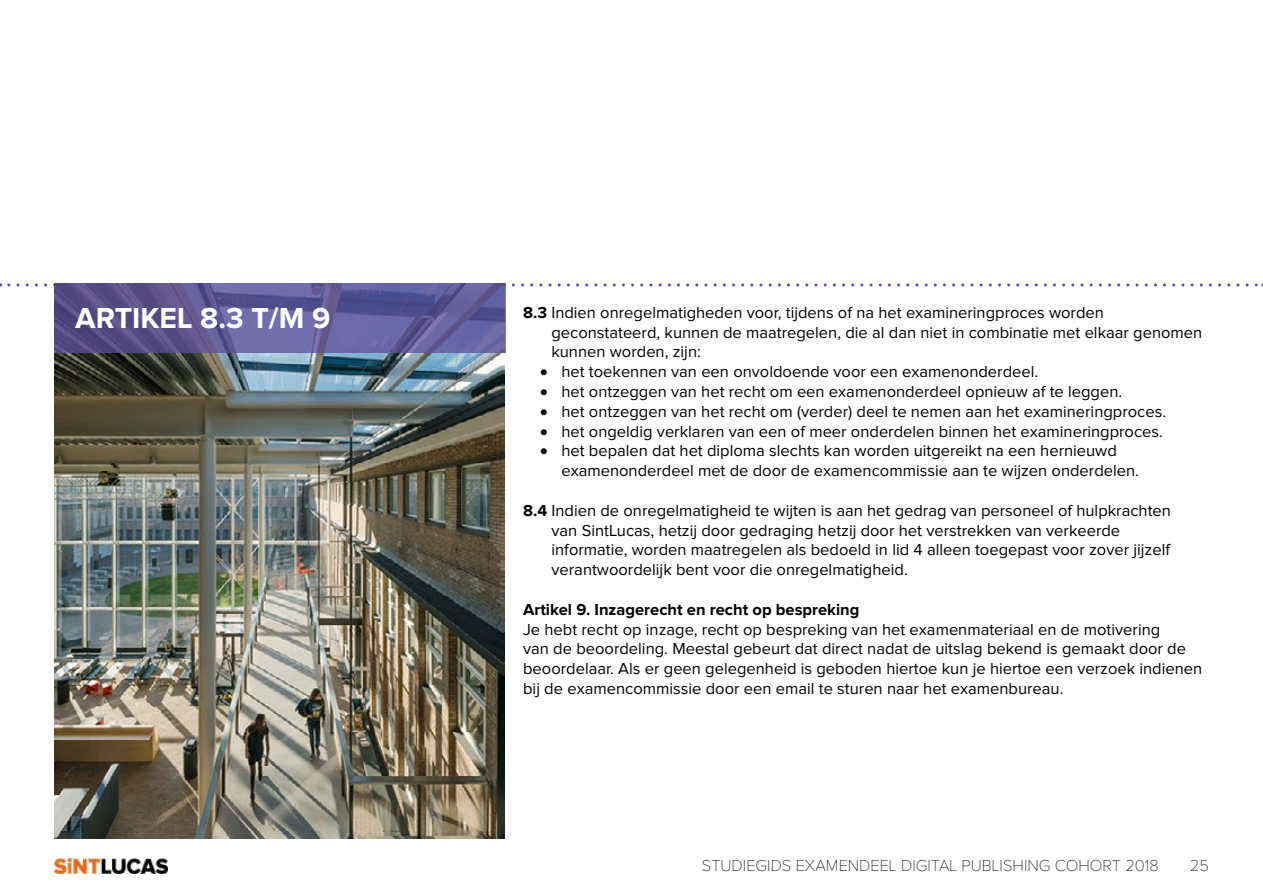
<style>
.page{position:relative;width:1263px;height:893px;background:#fff}
.page>*{position:absolute;margin:0;border:0;box-sizing:border-box;transform-origin:0 0}
.t1{font:700 30px "Proxima Nova";color:#fff}
.t2{font:16.5px/19.8px "Proxima Nova";color:#000}
.t3{font:100 16.5px "Proxima Nova";color:#000}
.t4{font:700 16.5px "Proxima Nova";color:#000}
.s1{font-weight:700}
</style>
<div class="page">
<img style="left:54px;top:858px;width:114px;height:15px">
<svg style="left:9px;top:283px;width:1254px;height:3px"></svg>
<img style="left:55px;top:352px;width:449px;height:487px">
<svg style="left:54px;top:283px;width:451px;height:69px;background:#5f5a95"></svg>
<h1 class="t1" style="left:75px;top:305px;width:257px">ARTIKEL 8.3 T/M 9</h1>
<p class="t2" style="left:551px;top:303px;width:652px;text-indent:-28px"><span class="s1">8.3</span> Indien onregelmatigheden voor, tijdens of na het examineringproces worden geconstateerd, kunnen de maatregelen, die al dan niet in combinatie met elkaar genomen kunnen worden, zijn:</p>
<p class="t2" style="left:540px;top:362px;width:500px">• het toekennen van een onvoldoende voor een examenonderdeel.</p>
<p class="t2" style="left:540px;top:382px;width:584px">• het ontzeggen van het recht om een examenonderdeel opnieuw af te leggen.</p>
<p class="t2" style="left:540px;top:402px;width:627px">• het ontzeggen van het recht om (verder) deel te nemen aan het examineringproces.</p>
<p class="t2" style="left:540px;top:422px;width:624px">• het ongeldig verklaren van een of meer onderdelen binnen het examineringproces.</p>
<p class="t2" style="left:561px;top:442px;width:579px;text-indent:-21px">• het bepalen dat het diploma slechts kan worden uitgereikt na een hernieuwd examenonderdeel met de door de examencommissie aan te wijzen onderdelen.</p>
<p class="t2" style="left:551px;top:501px;width:621px;text-indent:-28px"><span class="s1">8.4</span> Indien de onregelmatigheid te wijten is aan het gedrag van personeel of hulpkrachten van SintLucas, hetzij door gedraging hetzij door het verstrekken van verkeerde informatie, worden maatregelen als bedoeld in lid 4 alleen toegepast voor zover jijzelf verantwoordelijk bent voor die onregelmatigheid.</p>
<p class="t4" style="left:523px;top:602px;width:338px">Artikel 9. Inzagerecht en recht op bespreking</p>
<p class="t2" style="left:523px;top:620px;width:681px">Je hebt recht op inzage, recht op bespreking van het examenmateriaal en de motivering<br>van de beoordeling. Meestal gebeurt dat direct nadat de uitslag bekend is gemaakt door de beoordelaar. Als er geen gelegenheid is geboden hiertoe kun je hiertoe een verzoek indienen bij de examencommissie door een email te sturen naar het examenbureau.</p>
<p class="t3" style="left:702px;top:858px;width:458px">STUDIEGIDS EXAMENDEEL DIGITAL PUBLISHING COHORT 2018</p>
<p class="t3" style="left:1190px;top:858px;width:20px">25</p>
</div>
